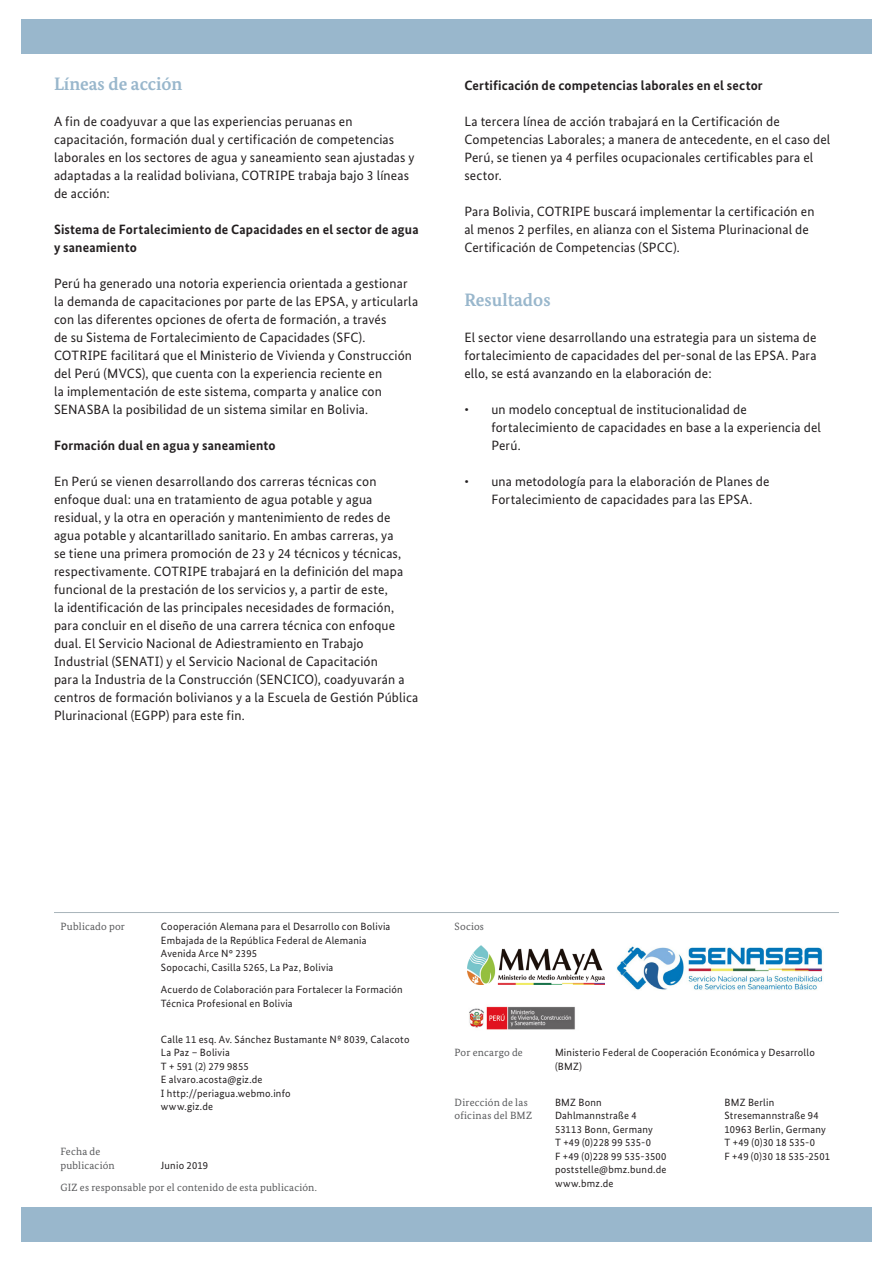
<style>
.page{position:relative;width:893px;height:1263px;background:#fff}
.page>*{position:absolute;margin:0;border:0;box-sizing:border-box;transform-origin:0 0}
.Überschrift1{font:700 18px "Bundes Serif";color:#99b7cc}
.Paragraph{font:13.5px/18px "Bundes Sans";letter-spacing:.01em;color:#231f20}
.Paragraph-2{font:700 13.5px/18px "Bundes Sans";letter-spacing:.01em;color:#231f20}
.Imprint{font:10.5px/13.5px "Bundes Sans";letter-spacing:.02em;color:#231f20}
.Imprint-2{font:10.5px/13.5px "Bundes Serif";letter-spacing:.02em;color:#57585a}
</style>
<div class="page">
<div style="left:21px;top:1208px;width:851px;height:34px;background:#99b7cc"></div>
<div style="left:21px;top:20px;width:851px;height:34px;background:#99b7cc"></div>
<hr style="left:54px;top:912px;width:785px;height:1px;background:#a8b4ba">
<img style="left:469px;top:1006px;width:106px;height:24px">
<img style="left:468px;top:945px;width:136px;height:39px">
<img style="left:617px;top:946px;width:206px;height:44px">
<p class="Überschrift1" style="left:54px;top:73px;width:130px">Líneas de acción</p>
<p class="Paragraph" style="left:54px;top:112px;width:362px">A fin de coadyuvar a que las experiencias peruanas en capacitación, formación dual y certificación de competencias laborales en los sectores de agua y saneamiento sean ajustadas y adaptadas a la realidad boliviana, COTRIPE trabaja bajo 3 líneas de acción:</p>
<p class="Paragraph-2" style="left:54px;top:220px;width:366px">Sistema de Fortalecimiento de Capacidades en el sector de agua y saneamiento</p>
<p class="Paragraph" style="left:54px;top:274px;width:366px">Perú ha generado una notoria experiencia orientada a gestionar la demanda de capacitaciones por parte de las EPSA, y articularla con las diferentes opciones de oferta de formación, a través<br>de su Sistema de Fortalecimiento de Capacidades (SFC).<br>COTRIPE facilitará que el Ministerio de Vivienda y Construcción del Perú (MVCS), que cuenta con la experiencia reciente en<br>la implementación de este sistema, comparta y analice con SENASBA la posibilidad de un sistema similar en Bolivia.</p>
<p class="Paragraph-2" style="left:54px;top:436px;width:223px">Formación dual en agua y saneamiento</p>
<p class="Paragraph" style="left:54px;top:472px;width:366px">En Perú se vienen desarrollando dos carreras técnicas con enfoque dual: una en tratamiento de agua potable y agua residual, y la otra en operación y mantenimiento de redes de agua potable y alcantarillado sanitario. En ambas carreras, ya<br>se tiene una primera promoción de 23 y 24 técnicos y técnicas, respectivamente. COTRIPE trabajará en la definición del mapa funcional de la prestación de los servicios y, a partir de este,<br>la identificación de las principales necesidades de formación, para concluir en el diseño de una carrera técnica con enfoque dual. El Servicio Nacional de Adiestramiento en Trabajo Industrial (SENATI) y el Servicio Nacional de Capacitación<br>para la Industria de la Construcción (SENCICO), coadyuvarán a centros de formación bolivianos y a la Escuela de Gestión Pública Plurinacional (EGPP) para este fin.</p>
<p class="Paragraph-2" style="left:464px;top:76px;width:300px">Certificación de competencias laborales en el sector</p>
<p class="Paragraph" style="left:464px;top:112px;width:368px">La tercera línea de acción trabajará en la Certificación de Competencias Laborales; a manera de antecedente, en el caso del Perú, se tienen ya 4 perfiles ocupacionales certificables para el sector.</p>
<p class="Paragraph" style="left:464px;top:202px;width:352px">Para Bolivia, COTRIPE buscará implementar la certificación en al menos 2 perfiles, en alianza con el Sistema Plurinacional de<br>Certificación de Competencias (SPCC).</p>
<p class="Überschrift1" style="left:464px;top:289px;width:88px">Resultados</p>
<p class="Paragraph" style="left:464px;top:328px;width:354px;text-align:justify">El sector viene desarrollando una estrategia para un sistema de fortalecimiento de capacidades del per-sonal de las EPSA. Para ello, se está avanzando en la elaboración de:</p>
<p class="Paragraph" style="left:491px;top:400px;width:331px;text-indent:-27px">• un modelo conceptual de institucionalidad de fortalecimiento de capacidades en base a la experiencia del<br>Perú.</p>
<p class="Paragraph" style="left:491px;top:472px;width:280px;text-indent:-27px">• una metodología para la elaboración de Planes de<br>Fortalecimiento de capacidades para las EPSA.</p>
<p class="Imprint-2" style="left:60px;top:920px;width:66px">Publicado por</p>
<p class="Imprint" style="left:161px;top:920px;width:231px">Cooperación Alemana para el Desarrollo con Bolivia Embajada de la República Federal de Alemania Avenida Arce N° 2395<br>Sopocachi, Casilla 5265, La Paz, Bolivia</p>
<p class="Imprint" style="left:161px;top:983px;width:243px">Acuerdo de Colaboración para Fortalecer la Formación<br>Técnica Profesional en Bolivia</p>
<p class="Imprint" style="left:161px;top:1032px;width:250px">Calle 11 esq. Av. Sánchez Bustamante Nº 8039, Calacoto<br>La Paz – Bolivia<br>T + 591 (2) 279 9855<br>E alvaro.acosta@giz.de<br>I http://periagua.webmo.info<br>www.giz.de</p>
<p class="Imprint-2" style="left:60px;top:1145px;width:56px">Fecha de publicación</p>
<p class="Imprint" style="left:161px;top:1158px;width:49px">Junio 2019</p>
<p class="Imprint-2" style="left:60px;top:1181px;width:258px">GIZ es responsable por el contenido de esta publicación.</p>
<p class="Imprint-2" style="left:454px;top:920px;width:31px">Socios</p>
<p class="Imprint-2" style="left:454px;top:1046px;width:70px">Por encargo de</p>
<p class="Imprint" style="left:555px;top:1046px;width:261px">Ministerio Federal de Cooperación Económica y Desarrollo (BMZ)</p>
<p class="Imprint-2" style="left:454px;top:1095px;width:75px">Dirección de las</p>
<p class="Imprint" style="left:555px;top:1095px;width:48px">BMZ Bonn</p>
<p class="Imprint" style="left:724px;top:1095px;width:51px">BMZ Berlin</p>
<p class="Imprint-2" style="left:454px;top:1109px;width:79px">oficinas del BMZ</p>
<p class="Imprint" style="left:555px;top:1109px;width:83px">Dahlmannstraße 4</p>
<p class="Imprint" style="left:724px;top:1109px;width:96px">Stresemannstraße 94</p>
<p class="Imprint" style="left:555px;top:1122px;width:99px">53113 Bonn, Germany</p>
<p class="Imprint" style="left:724px;top:1122px;width:103px">10963 Berlin, Germany</p>
<p class="Imprint" style="left:555px;top:1136px;width:98px">T +49 (0)228 99 535-0</p>
<p class="Imprint" style="left:724px;top:1136px;width:92px">T +49 (0)30 18 535-0</p>
<p class="Imprint" style="left:555px;top:1149px;width:113px">F +49 (0)228 99 535-3500</p>
<p class="Imprint" style="left:724px;top:1149px;width:107px">F +49 (0)30 18 535-2501</p>
<p class="Imprint" style="left:555px;top:1163px;width:113px">poststelle@bmz.bund.de www.bmz.de</p>
</div>
